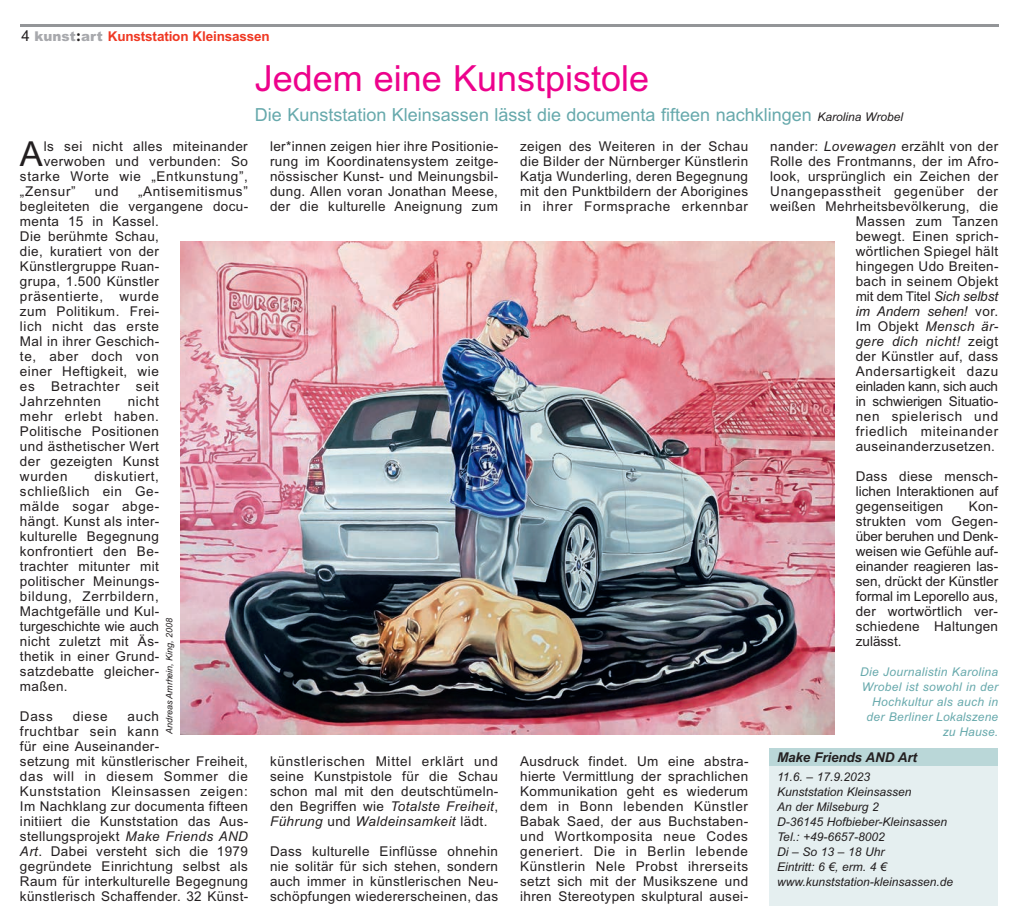
<style>
.page{position:relative;width:1022px;height:923px;background:#fff}
.page>*{position:absolute;margin:0;border:0;box-sizing:border-box;transform-origin:0 0}
.t1{font:36px "Arial";color:#ed028c}
.t2{font:34.5px "Arial";color:#231f20}
.t3{font:18px "Arial";color:#67a9ac}
.t4{font:13.5px/15px "Arial";letter-spacing:.03em;color:#231f20;text-align:justify}
.t5{font:700 13.5px "Arial";letter-spacing:-.01em;color:#ef3823}
.t6{font:13.5px "Arial";letter-spacing:.05em;color:#231f20}
.t7{font:italic 700 13.5px "Arial";letter-spacing:-.01em;color:#231f20}
.t8{font:italic 12px/15px "Arial";color:#231f20}
.t9{font:italic 12px/15px "Arial";letter-spacing:.03em;color:#67a9ac;text-align:right}
.t10{font:italic 9px "Arial";letter-spacing:-.01em;color:#231f20}
.s1{font-weight:400;font-size:15px;color:#231f20}
.s2{font-weight:900;color:#a8a9ad}
.s3{font-family:"Times New Roman";font-size:16.5px;color:#231f20}
.s4{font-style:italic;font-size:12px;color:#231f20}
.s5{font-style:italic}
</style>
<div class="page">
<div style="left:769px;top:748px;width:229px;height:157px;background:#e5eff0"></div>
<hr style="left:20px;top:25px;width:978px;height:2px;background:#939598">
<div style="left:769px;top:748px;width:229px;height:17px;background:#bad7d8"></div>
<img style="left:180px;top:242px;width:654px;height:492px">
<p class="t5" style="left:21px;top:28px;width:250px"><span class="s1">4</span> <span class="s2">kunst</span><span class="s3">:</span><span class="s2">art</span> Kunststation Kleinsassen</p>
<h1 class="t1" style="left:255px;top:65px;width:396px">Jedem eine Kunstpistole</h1>
<h3 class="t3" style="left:255px;top:108px;width:650px">Die Kunststation Kleinsassen lässt die documenta fifteen nachklingen <span class="s4">Karolina Wrobel</span></h3>
<h2 class="t2" style="left:20px;top:141px;width:24px">A</h2>
<p class="t4" style="left:44px;top:140px;width:205px">ls sei nicht alles miteinander</p>
<p class="t4" style="left:44px;top:155px;width:206px">verwoben und verbunden: So</p>
<p class="t6" style="left:20px;top:171px;width:229px">starke Worte wie „Entkunstung”,</p>
<p class="t4" style="left:20px;top:185px;width:57px">„Zensur”</p>
<p class="t4" style="left:95px;top:185px;width:25px">und</p>
<p class="t4" style="left:20px;top:185px;width:230px;text-align:left;text-indent:118px">„Antisemitismus” begleiteten die vergangene docu&shy;menta 15 in Kassel.<br>Die berühmte Schau,<br>die, kuratiert von der<br>Künstlergruppe Ruan-<br>grupa, 1.500 Künstler<br>präsentierte, wurde<br>zum Politikum. Frei-<br>lich nicht das erste<br>Mal in ihrer Geschich-<br>te, aber doch von<br>einer Heftigkeit, wie<br>es Betrachter seit<br>Jahrzehnten</p>
<p class="t4" style="left:20px;top:395px;width:140px;text-indent:108px">nicht mehr erlebt haben.<br>Politische Positionen und ästhetischer Wert der gezeigten Kunst wurden</p>
<p class="t4" style="left:20px;top:470px;width:141px;text-indent:74px">diskutiert, schließlich ein Ge&shy;mälde sogar abge&shy;hängt. Kunst als inter&shy;kulturelle Begegnung konfrontiert den Be&shy;trachter mitunter mit politischer Meinungs&shy;bildung, Zerrbildern, Machtgefälle und Kul&shy;turgeschichte wie auch nicht zuletzt mit Äs&shy;thetik in einer Grund&shy;satzdebatte gleicher&shy;maßen.</p>
<p class="t4" style="left:20px;top:710px;width:34px">Dass</p>
<p class="t4" style="left:73px;top:710px;width:36px">diese</p>
<p class="t10" style="left:166px;top:733px;width:117px;rotate:-90deg">Andreas Amrhein, King, 2008</p>
<p class="t4" style="left:20px;top:710px;width:230px;text-align:left;text-indent:108px">auch<br>fruchtbar sein kann<br>für eine Auseinander-<br>setzung mit künstlerischer Freiheit, das will in diesem Sommer die<br>Kunststation Kleinsassen zeigen:<br>Im Nachklang zur documenta fifteen initiiert die Kunststation das Aus&shy;stellungsprojekt <span class="s5">Make Friends AND<br>Art</span>. Dabei versteht sich die 1979 gegründete Einrichtung selbst als<br>Raum für interkulturelle Begegnung künstlerisch Schaffender. 32 Künst-</p>
<p class="t4" style="left:270px;top:140px;width:230px">ler*innen zeigen hier ihre Positionie&shy;rung im Koordinatensystem zeitge&shy;nössischer Kunst- und Meinungsbil&shy;dung. Allen voran Jonathan Meese, der die kulturelle Aneignung zum</p>
<p class="t4" style="left:270px;top:755px;width:230px">künstlerischen Mittel erklärt und seine Kunstpistole für die Schau schon mal mit den deutschtümeln&shy;den Begriffen wie <span class="s5">Totalste Freiheit</span>, <span class="s5">Führung</span> und <span class="s5">Waldeinsamkeit</span> lädt.</p>
<p class="t4" style="left:270px;top:845px;width:230px">Dass kulturelle Einflüsse ohnehin nie solitär für sich stehen, sondern auch immer in künstlerischen Neu&shy;schöpfungen wiedererscheinen, das</p>
<p class="t4" style="left:520px;top:140px;width:229px">zeigen des Weiteren in der Schau die Bilder der Nürnberger Künstlerin Katja Wunderling, deren Begegnung mit den Punktbildern der Aborigines in ihrer Formsprache erkennbar</p>
<p class="t4" style="left:520px;top:755px;width:230px">Ausdruck findet. Um eine abstra&shy;hierte Vermittlung der sprachlichen Kommunikation geht es wiederum dem in Bonn lebenden Künstler Babak Saed, der aus Buchstaben&shy;und Wortkomposita neue Codes generiert. Die in Berlin lebende Künstlerin Nele Probst ihrerseits setzt sich mit der Musikszene und ihren Stereotypen skulptural ausei-</p>
<p class="t4" style="left:770px;top:140px;width:230px;text-align:right">nander: <span class="s5">Lovewagen</span> erzählt von der<br>Rolle des Frontmanns, der im Afro&shy;look, ursprünglich ein Zeichen der<br>Unangepasstheit gegenüber der weißen Mehrheitsbevölkerung, die<br>Massen zum Tanzen<br>bewegt. Einen sprich-<br>wörtlichen Spiegel hält<br>hingegen Udo Breiten-<br>bach in seinem Objekt<br>mit dem Titel <span class="s5">Sich selbst<br>im Andern sehen!</span> vor.<br>Im Objekt <span class="s5">Mensch är-<br>gere dich nicht!</span> zeigt<br>der Künstler auf, dass<br>Andersartigkeit dazu<br>einladen kann, sich auch<br>in schwierigen Situatio-<br>nen spielerisch und<br>friedlich miteinander auseinanderzusetzen.</p>
<p class="t4" style="left:856px;top:470px;width:144px">Dass diese mensch&shy;lichen Interaktionen auf gegenseitigen</p>
<p class="t4" style="left:856px;top:500px;width:144px;text-indent:113px">Kon&shy;strukten vom Gegen&shy;über beruhen und Denk&shy;weisen wie Gefühle auf&shy;einander reagieren las&shy;sen, drückt der Künstler formal im Leporello aus, der wortwörtlich ver&shy;schiedene Haltungen zulässt.</p>
<p class="t9" style="left:860px;top:665px;width:140px">Die Journalistin Karolina<br>Wrobel ist sowohl in der<br>Hochkultur als auch in der Berliner Lokalszene zu Hause.</p>
<p class="t7" style="left:777px;top:749px;width:141px">Make Friends AND Art</p>
<p class="t8" style="left:777px;top:770px;width:178px">11.6. – 17.9.2023<br>Kunststation Kleinsassen<br>An der Milseburg 2<br>D-36145 Hofbieber-Kleinsassen<br>Tel.: +49-6657-8002<br>Di – So 13 – 18 Uhr<br>Eintritt: 6 €, erm. 4 € www.kunststation-kleinsassen.de</p>
</div>
